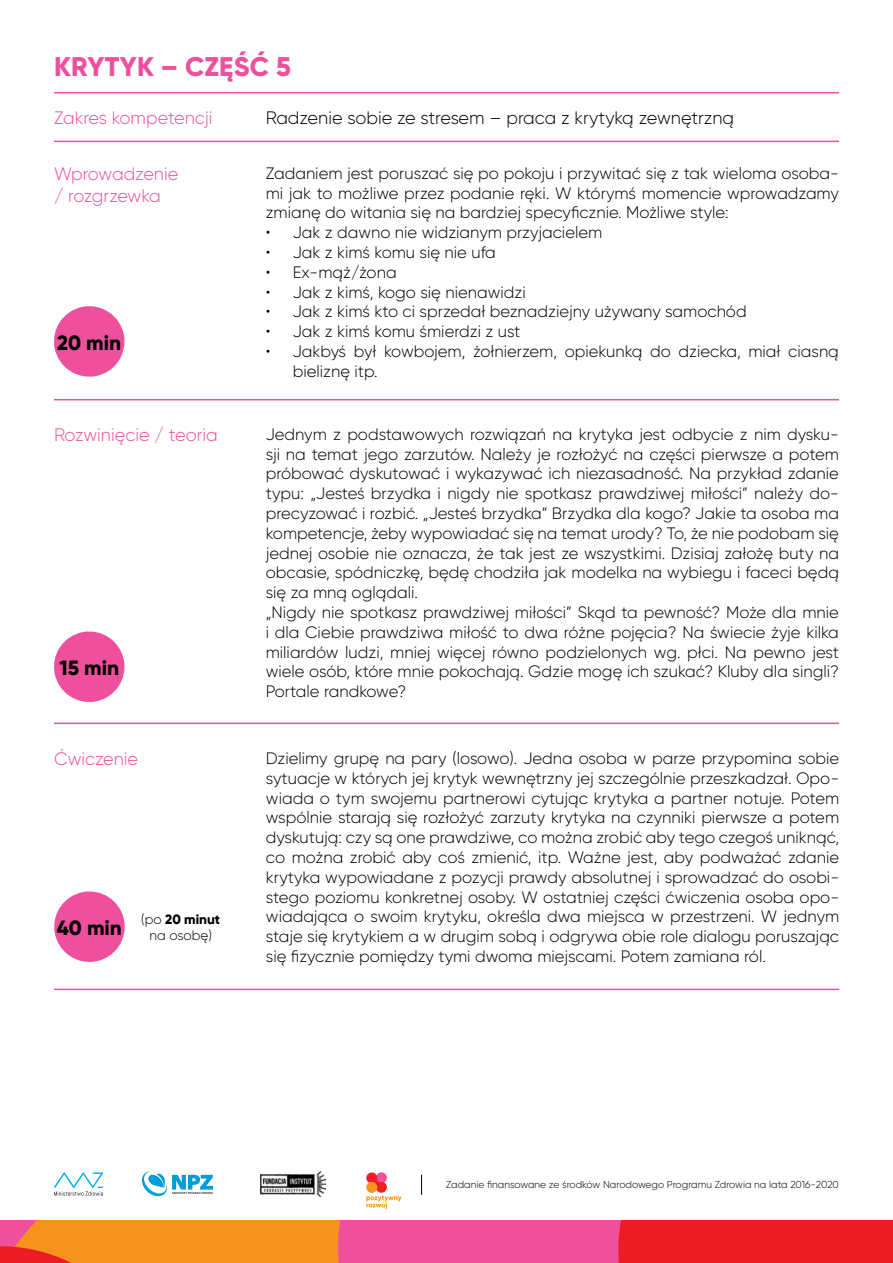
<style>
.page{position:relative;width:893px;height:1263px;background:#fff}
.page>*{position:absolute;margin:0;border:0;box-sizing:border-box;transform-origin:0 0}
.t1{font:800 27px "Gilroy";letter-spacing:.01em;color:#ee509d}
.t2{font:800 20.7px "Gilroy";color:#000}
.t3{font:300 18px "Gilroy";color:#000}
.t4{font:300 18px "Gilroy";color:#ee509d}
.t5{font:300 18px/21.6px "Gilroy";letter-spacing:-.02em;color:#ee509d}
.t6{font:300 16.5px/19.8px "Gilroy";color:#000;text-align:justify}
.t7{font:300 13.5px/16.2px "Gilroy";color:#000;text-align:center}
.t8{font:300 10.05px "Gilroy";color:#000}
.s1{font-weight:800}
</style>
<div class="page">
<svg style="left:366px;top:1172px;width:35px;height:37px"></svg>
<svg style="left:54px;top:1172px;width:49px;height:24px"></svg>
<svg style="left:142px;top:1171px;width:71px;height:25px"></svg>
<img style="left:261px;top:1171px;width:64px;height:26px">
<svg style="left:421px;top:1175px;width:1px;height:20px"></svg>
<svg style="left:0;top:1220px;width:893px;height:43px;background:#f0554a"></svg>
<hr style="left:54px;top:92px;width:785px;height:1px;background:#ee509d">
<svg style="left:54px;top:306px;width:71px;height:71px"></svg>
<hr style="left:54px;top:141px;width:785px;height:1px;background:#ee509d">
<hr style="left:54px;top:399px;width:785px;height:1px;background:#ee509d">
<svg style="left:54px;top:631px;width:71px;height:71px"></svg>
<hr style="left:54px;top:722px;width:785px;height:2px;background:#ee509d">
<svg style="left:54px;top:891px;width:71px;height:71px"></svg>
<hr style="left:54px;top:988px;width:785px;height:2px;background:#ee509d">
<h1 class="t1" style="left:54px;top:49px;width:238px">KRYTYK – CZĘŚĆ 5</h1>
<p class="t4" style="left:54px;top:107px;width:160px">Zakres kompetencji</p>
<p class="t3" style="left:266px;top:107px;width:470px">Radzenie sobie ze stresem – praca z krytyką zewnętrzną</p>
<p class="t5" style="left:54px;top:163px;width:126px">Wprowadzenie / rozgrzewka</p>
<p class="t6" style="left:266px;top:163px;width:575px">Zadaniem jest poruszać się po pokoju i przywitać się z tak wieloma osoba&shy;mi jak to możliwe przez podanie ręki. W którymś momencie wprowadzamy zmianę do witania się na bardziej specyficznie. Możliwe style:</p>
<p class="t6" style="left:266px;top:222px;width:338px">• Jak z dawno nie widzianym przyjacielem</p>
<p class="t6" style="left:266px;top:242px;width:232px">• Jak z kimś komu się nie ufa</p>
<p class="t6" style="left:266px;top:262px;width:132px">• Ex-mąż/żona</p>
<p class="t6" style="left:266px;top:282px;width:261px">• Jak z kimś, kogo się nienawidzi</p>
<p class="t6" style="left:266px;top:302px;width:482px">• Jak z kimś kto ci sprzedał beznadziejny używany samochód</p>
<p class="t6" style="left:266px;top:321px;width:256px">• Jak z kimś komu śmierdzi z ust</p>
<p class="t6" style="left:293px;top:341px;width:548px;text-indent:-27px">• Jakbyś był kowbojem, żołnierzem, opiekunką do dziecka, miał ciasną bieliznę itp.</p>
<p class="t2" style="left:57px;top:329px;width:65px">20 min</p>
<p class="t4" style="left:54px;top:424px;width:165px">Rozwinięcie / teoria</p>
<p class="t2" style="left:59px;top:655px;width:61px">15 min</p>
<p class="t4" style="left:54px;top:748px;width:86px">Ćwiczenie</p>
<p class="t2" style="left:57px;top:915px;width:67px">40 min</p>
<p class="t7" style="left:141px;top:911px;width:81px">(po <span class="s1">20 minut </span>na osobę)</p>
<p class="t6" style="left:266px;top:424px;width:575px;text-align:left">Jednym z podstawowych rozwiązań na krytyka jest odbycie z nim dysku&shy;sji na temat jego zarzutów. Należy je rozłożyć na części pierwsze a potem próbować dyskutować i wykazywać ich niezasadność. Na przykład zdanie typu: „Jesteś brzydka i nigdy nie spotkasz prawdziwej miłości” należy do&shy;precyzować i rozbić. „Jesteś brzydka” Brzydka dla kogo? Jakie ta osoba ma kompetencje, żeby wypowiadać się na temat urody? To, że nie podobam się jednej osobie nie oznacza, że tak jest ze wszystkimi. Dzisiaj założę buty na obcasie, spódniczkę, będę chodziła jak modelka na wybiegu i faceci będą się za mną oglądali.<br>„Nigdy nie spotkasz prawdziwej miłości” Skąd ta pewność? Może dla mnie i dla Ciebie prawdziwa miłość to dwa różne pojęcia? Na świecie żyje kilka miliardów ludzi, mniej więcej równo podzielonych wg. płci. Na pewno jest wiele osób, które mnie pokochają. Gdzie mogę ich szukać? Kluby dla singli?<br>Portale randkowe?</p>
<p class="t6" style="left:266px;top:748px;width:575px">Dzielimy grupę na pary (losowo). Jedna osoba w parze przypomina sobie sytuacje w których jej krytyk wewnętrzny jej szczególnie przeszkadzał. Opo&shy;wiada o tym swojemu partnerowi cytując krytyka a partner notuje. Potem wspólnie starają się rozłożyć zarzuty krytyka na czynniki pierwsze a potem dyskutują: czy są one prawdziwe, co można zrobić aby tego czegoś uniknąć, co można zrobić aby coś zmienić, itp. Ważne jest, aby podważać zdanie krytyka wypowiadane z pozycji prawdy absolutnej i sprowadzać do osobi&shy;stego poziomu konkretnej osoby. W ostatniej części ćwiczenia osoba opo&shy;wiadająca o swoim krytyku, określa dwa miejsca w przestrzeni. W jednym staje się krytykiem a w drugim sobą i odgrywa obie role dialogu poruszając się fizycznie pomiędzy tymi dwoma miejscami. Potem zamiana ról.</p>
<p class="t8" style="left:446px;top:1178px;width:394px">Zadanie finansowane ze środków Narodowego Programu Zdrowia na lata 2016-2020</p>
</div>
